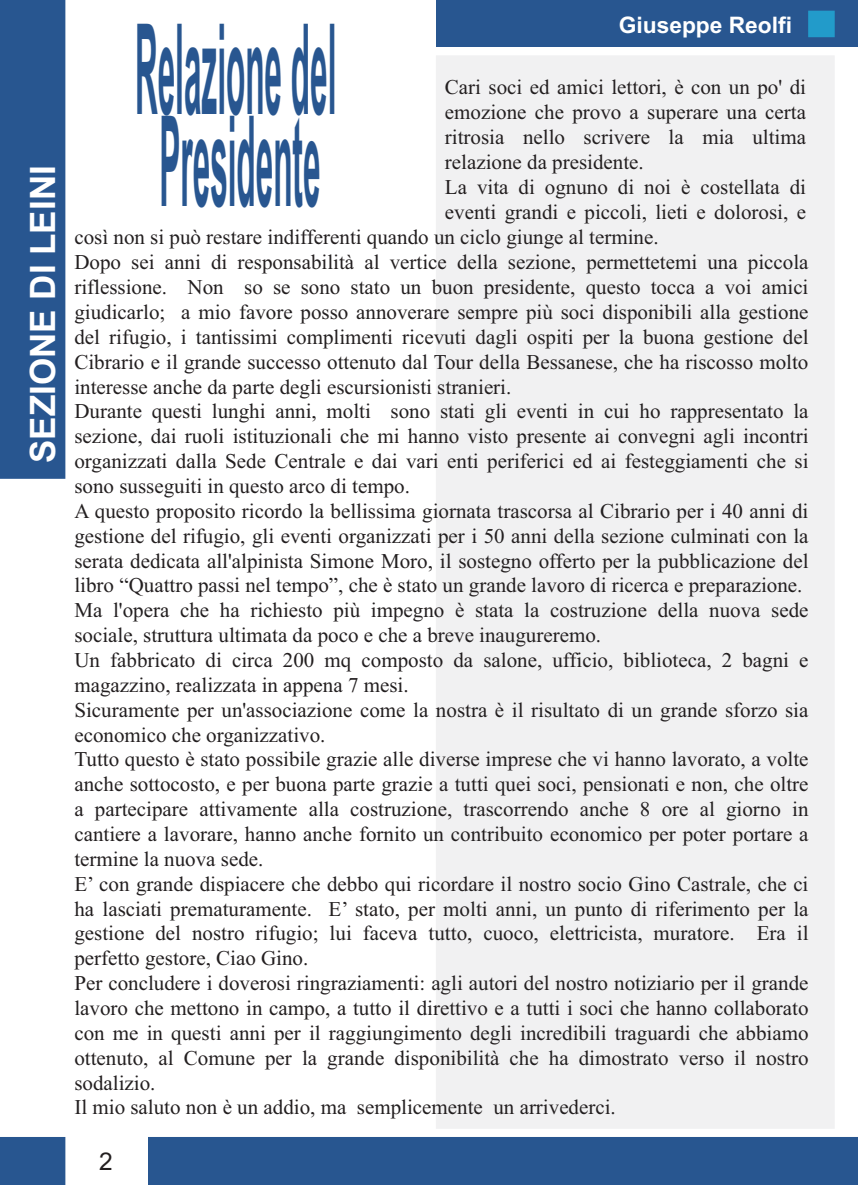
<style>
.page{position:relative;width:858px;height:1185px;background:#fff}
.page>*{position:absolute;margin:0;border:0;box-sizing:border-box;transform-origin:0 0}
.t1{font:700 126px/91.7px "Arial";color:#285690;scale:.25 1}
.t2{font:700 35px "Arial";color:#fff}
.t3{font:24.5px "Arial";color:#231f20}
.t4{font:700 22.75px "Arial";color:#fff}
.t5{font:21px "Times New Roman";color:#231f20}
.s1{font-size:122.85px}
</style>
<div class="page">
<div style="left:0;top:0;width:65px;height:479px;background:#285690"></div>
<div style="left:0;top:1137px;width:65px;height:48px;background:#285690"></div>
<div style="left:437px;top:0;width:421px;height:46px;background:#285690"></div>
<div style="left:437px;top:56px;width:396px;height:1072px;background:#f1f1f2"></div>
<div style="left:436px;top:55px;width:398px;height:1074px;border:2px solid #f1f1f2"></div>
<div style="left:148px;top:1137px;width:710px;height:48px;background:#285690"></div>
<div style="left:809px;top:12px;width:24px;height:24px;background:#229bca"></div>
<div style="left:808px;top:11px;width:26px;height:26px;border:2px solid #229bca"></div>
<h2 class="t2" style="left:30px;top:463px;width:299px;rotate:-90deg">SEZIONE DI LEINI</h2>
<h1 class="t1" style="left:135px;top:37px;width:807px">Relazione del<br>President<span class="s1">e</span></h1>
<p class="t4" style="left:618px;top:17px;width:175px">Giuseppe Reolfi</p>
<p class="t5" style="left:445px;top:80px;width:362px">Cari soci ed amici lettori, è con un po' di</p>
<p class="t5" style="left:445px;top:105px;width:362px">emozione che provo a superare una certa</p>
<p class="t5" style="left:445px;top:130px;width:362px">ritrosia nello scrivere la mia ultima</p>
<p class="t5" style="left:445px;top:154px;width:200px">relazione da presidente.</p>
<p class="t5" style="left:445px;top:179px;width:362px">La vita di ognuno di noi è costellata di</p>
<p class="t5" style="left:445px;top:204px;width:362px">eventi grandi e piccoli, lieti e dolorosi, e</p>
<p class="t5" style="left:74px;top:230px;width:585px">così non si può restare indifferenti quando un ciclo giunge al termine.</p>
<p class="t5" style="left:74px;top:255px;width:735px">Dopo sei anni di responsabilità al vertice della sezione, permettetemi una piccola</p>
<p class="t5" style="left:74px;top:280px;width:735px">riflessione. Non so se sono stato un buon presidente, questo tocca a voi amici</p>
<p class="t5" style="left:74px;top:304px;width:735px">giudicarlo; a mio favore posso annoverare sempre più soci disponibili alla gestione</p>
<p class="t5" style="left:74px;top:329px;width:735px">del rifugio, i tantissimi complimenti ricevuti dagli ospiti per la buona gestione del</p>
<p class="t5" style="left:74px;top:354px;width:735px">Cibrario e il grande successo ottenuto dal Tour della Bessanese, che ha riscosso molto</p>
<p class="t5" style="left:74px;top:379px;width:438px">interesse anche da parte degli escursionisti stranieri.</p>
<p class="t5" style="left:74px;top:404px;width:735px">Durante questi lunghi anni, molti sono stati gli eventi in cui ho rappresentato la</p>
<p class="t5" style="left:74px;top:429px;width:735px">sezione, dai ruoli istituzionali che mi hanno visto presente ai convegni agli incontri</p>
<p class="t5" style="left:74px;top:453px;width:735px">organizzati dalla Sede Centrale e dai vari enti periferici ed ai festeggiamenti che si</p>
<p class="t5" style="left:74px;top:478px;width:337px">sono susseguiti in questo arco di tempo.</p>
<p class="t5" style="left:74px;top:503px;width:735px">A questo proposito ricordo la bellissima giornata trascorsa al Cibrario per i 40 anni di</p>
<p class="t5" style="left:74px;top:528px;width:735px">gestione del rifugio, gli eventi organizzati per i 50 anni della sezione culminati con la</p>
<p class="t5" style="left:74px;top:553px;width:735px">serata dedicata all'alpinista Simone Moro, il sostegno offerto per la pubblicazione del</p>
<p class="t5" style="left:74px;top:578px;width:729px">libro “Quattro passi nel tempo”, che è stato un grande lavoro di ricerca e preparazione.</p>
<p class="t5" style="left:74px;top:603px;width:735px">Ma l'opera che ha richiesto più impegno è stata la costruzione della nuova sede</p>
<p class="t5" style="left:74px;top:627px;width:528px">sociale, struttura ultimata da poco e che a breve inaugureremo.</p>
<p class="t5" style="left:74px;top:652px;width:735px">Un fabbricato di circa 200 mq composto da salone, ufficio, biblioteca, 2 bagni e</p>
<p class="t5" style="left:74px;top:677px;width:336px">magazzino, realizzata in appena 7 mesi.</p>
<p class="t5" style="left:74px;top:702px;width:735px">Sicuramente per un'associazione come la nostra è il risultato di un grande sforzo sia</p>
<p class="t5" style="left:74px;top:727px;width:252px">economico che organizzativo.</p>
<p class="t5" style="left:74px;top:752px;width:735px">Tutto questo è stato possibile grazie alle diverse imprese che vi hanno lavorato, a volte</p>
<p class="t5" style="left:74px;top:777px;width:735px">anche sottocosto, e per buona parte grazie a tutti quei soci, pensionati e non, che oltre</p>
<p class="t5" style="left:74px;top:801px;width:735px">a partecipare attivamente alla costruzione, trascorrendo anche 8 ore al giorno in</p>
<p class="t5" style="left:74px;top:826px;width:735px">cantiere a lavorare, hanno anche fornito un contribuito economico per poter portare a</p>
<p class="t5" style="left:74px;top:851px;width:190px">termine la nuova sede.</p>
<p class="t5" style="left:74px;top:876px;width:735px">E’ con grande dispiacere che debbo qui ricordare il nostro socio Gino Castrale, che ci</p>
<p class="t5" style="left:74px;top:901px;width:735px">ha lasciati prematuramente. E’ stato, per molti anni, un punto di riferimento per la</p>
<p class="t5" style="left:74px;top:926px;width:735px">gestione del nostro rifugio; lui faceva tutto, cuoco, elettricista, muratore. Era il</p>
<p class="t5" style="left:74px;top:950px;width:235px">perfetto gestore, Ciao Gino.</p>
<p class="t5" style="left:74px;top:975px;width:735px">Per concludere i doverosi ringraziamenti: agli autori del nostro notiziario per il grande</p>
<p class="t5" style="left:74px;top:1000px;width:735px">lavoro che mettono in campo, a tutto il direttivo e a tutti i soci che hanno collaborato</p>
<p class="t5" style="left:74px;top:1025px;width:735px">con me in questi anni per il raggiungimento degli incredibili traguardi che abbiamo</p>
<p class="t5" style="left:74px;top:1050px;width:735px">ottenuto, al Comune per la grande disponibilità che ha dimostrato verso il nostro</p>
<p class="t5" style="left:74px;top:1075px;width:83px">sodalizio.</p>
<p class="t5" style="left:74px;top:1100px;width:543px">Il mio saluto non è un addio, ma semplicemente un arrivederci.</p>
<p class="t3" style="left:99px;top:1153px;width:15px">2</p>
</div>
